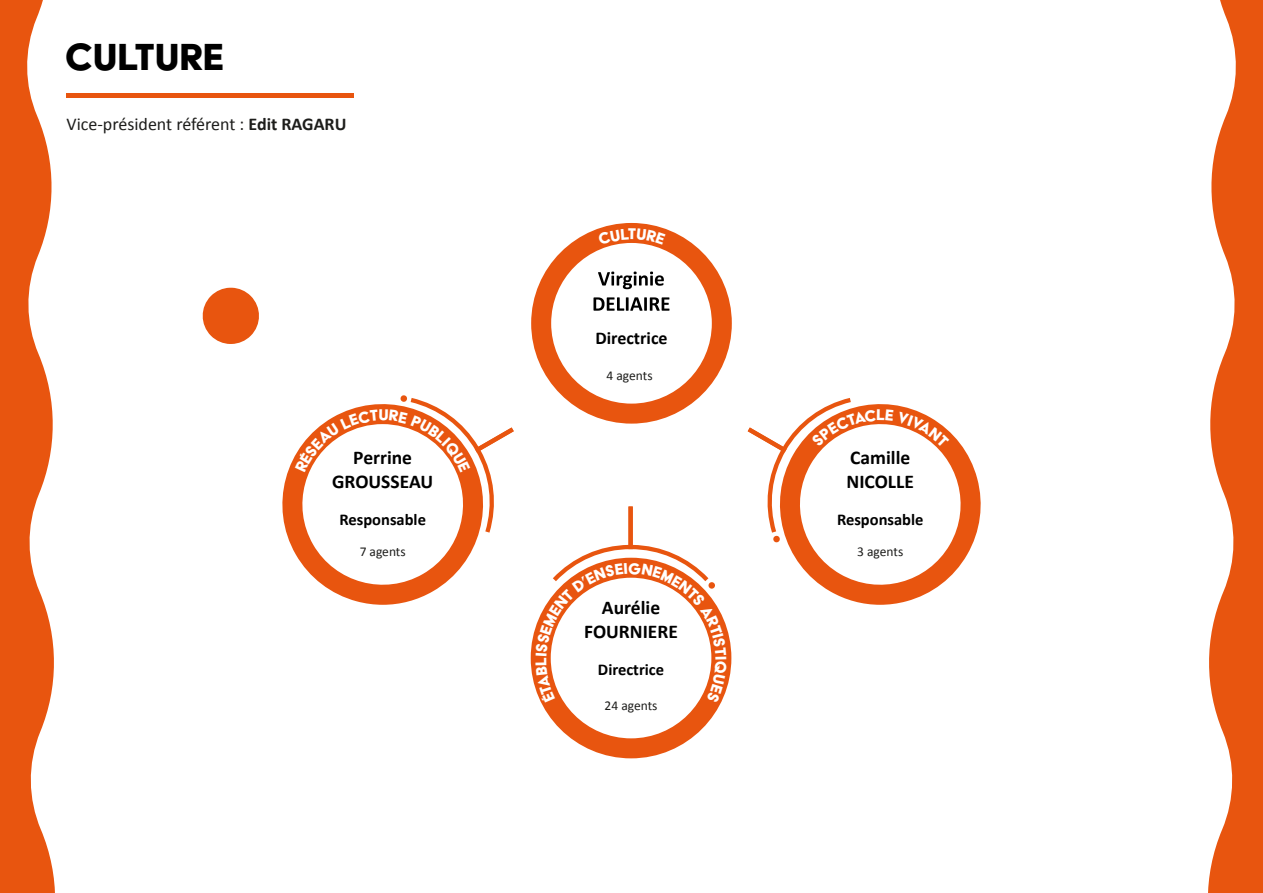
<style>
.page{position:relative;width:1263px;height:893px;background:#fff}
.page>*{position:absolute;margin:0;border:0;box-sizing:border-box;transform-origin:0 0}
.t1{font:43.5px "Acier BAT Text Solid";color:#000}
.t2{font:700 19.5px/23.4px "Calibri";color:#000;text-align:center}
.t3{font:18px "Calibri";color:#1d1d1b}
.t4{font:700 18px "Calibri";color:#000}
.t5{font:700 16.5px "Calibri";color:#000}
.t6{font:13.5px "Calibri";color:#1d1d1b}
.s1{font-weight:700}
</style>
<div class="page">
<svg style="left:1208px;top:0;width:55px;height:893px;fill:#e8550f"></svg>
<svg style="left:202px;top:288px;width:57px;height:56px"></svg>
<svg style="left:0;top:0;width:55px;height:893px;fill:#e8550f"></svg>
<svg style="left:282px;top:456px;width:197px;height:149px"></svg>
<svg style="left:787px;top:431px;width:194px;height:174px"></svg>
<hr style="left:67px;top:94px;width:287px;height:4px;background:#e8550f">
<svg style="left:531px;top:223px;width:201px;height:201px"></svg>
<svg style="left:748px;top:398px;width:201px;height:145px"></svg>
<svg style="left:295px;top:395px;width:219px;height:138px"></svg>
<svg style="left:531px;top:506px;width:200px;height:252px"></svg>
<h1 class="t1" style="left:64px;top:34px;width:161px">CULTURE</h1>
<p class="t3" style="left:67px;top:112px;width:281px">Vice-président référent : <span class="s1">Edit RAGARU</span></p>
<p class="t2" style="left:332px;top:445px;width:103px">Perrine<br>GROUSSEAU</p>
<p class="t5" style="left:339px;top:508px;width:88px">Responsable</p>
<p class="t6" style="left:360px;top:542px;width:48px">7 agents</p>
<p class="t4" style="left:595px;top:325px;width:74px">Directrice</p>
<p class="t6" style="left:606px;top:366px;width:48px">4 agents</p>
<p class="t2" style="left:584px;top:595px;width:95px">Aurélie<br>FOURNIERE</p>
<p class="t5" style="left:598px;top:658px;width:68px">Directrice</p>
<p class="t6" style="left:605px;top:696px;width:54px">24 agents</p>
<p class="t2" style="left:846px;top:445px;width:69px;text-align:left">Camille<br>NICOLLE</p>
<p class="t5" style="left:837px;top:508px;width:88px">Responsable</p>
<p class="t6" style="left:857px;top:542px;width:48px">3 agents</p>
</div>
